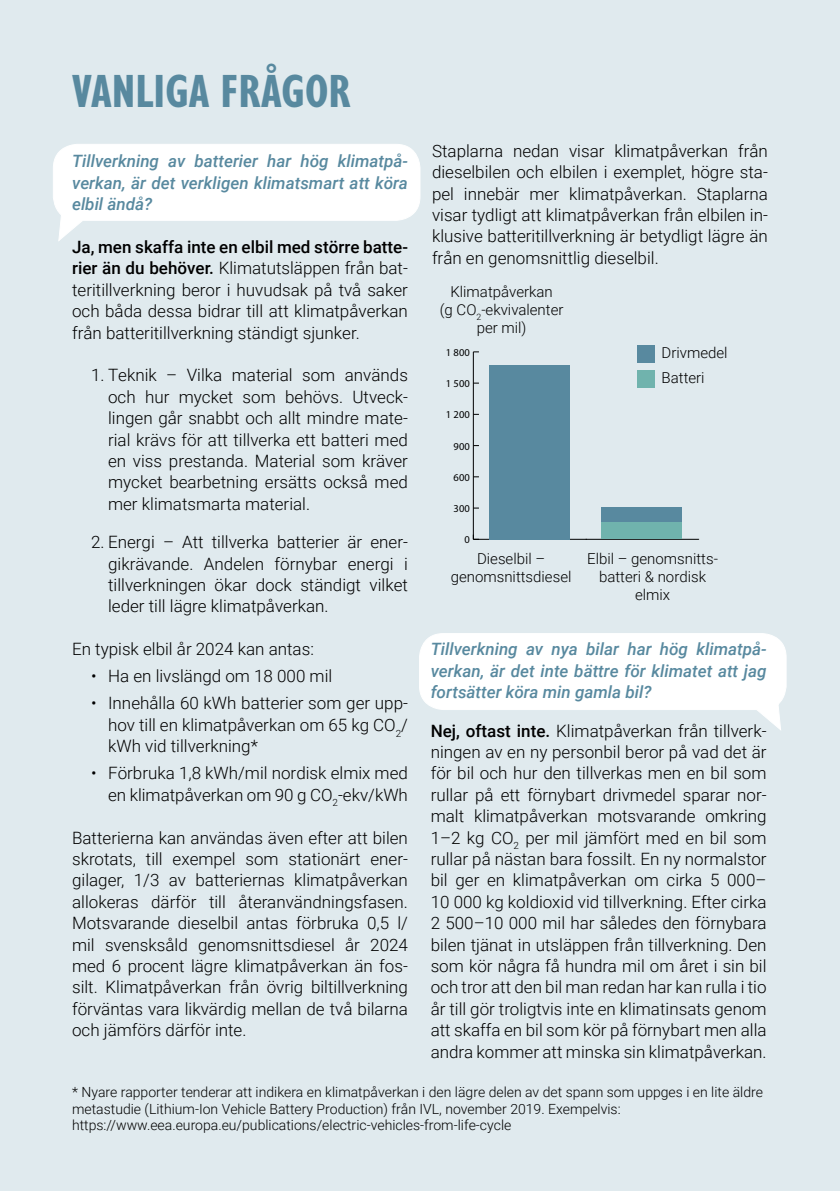
<style>
.page{position:relative;width:840px;height:1191px;background:#fff}
.page>*{position:absolute;margin:0;border:0;box-sizing:border-box;transform-origin:0 0}
.t1{font:700 condensed 48px "Gill Sans Nova";color:#58899f}
.t2{font:300 17px/21.4px "Roboto";color:#000;text-align:justify}
.t3{font:italic 500 17px/21.4px "Roboto";color:#58899f;text-align:justify}
.t4{font:300 15px/18px "Roboto";color:#000;text-align:center}
.t5{font:300 14px/16.8px "Roboto";color:#000}
.t6{font:10.6px "Myriad Pro";color:#000}
.s1{font-weight:500}
</style>
<div class="page">
<div style="left:0;top:0;width:839px;height:1191px;background:#e0eaee"></div>
<svg style="left:53px;top:144px;width:368px;height:97px"></svg>
<hr style="left:473px;top:539px;width:224px;height:1px;background:#000">
<hr style="left:472px;top:352px;width:1px;height:187px;background:#000">
<svg style="left:472px;top:534px;width:6px;height:6px"></svg>
<div style="left:601px;top:507px;width:81px;height:15px;background:#58899f"></div>
<div style="left:489px;top:365px;width:80px;height:174px;background:#58899f"></div>
<div style="left:601px;top:522px;width:81px;height:17px;background:#70b3ad"></div>
<div style="left:636px;top:345px;width:18px;height:17px;background:#58899f"></div>
<div style="left:636px;top:370px;width:18px;height:17px;background:#70b3ad"></div>
<svg style="left:419px;top:633px;width:367px;height:97px"></svg>
<p class="t1" style="left:72px;top:59px;width:280px">VANLIGA FRÅGOR</p>
<p class="t2" style="left:432px;top:139px;width:337px">Staplarna nedan visar klimatpåverkan från dieselbilen och elbilen i exemplet, högre sta&shy;pel innebär mer klimatpåverkan. Staplarna visar tydligt att klimatpåverkan från elbilen in&shy;klusive batteritillverkning är betydligt lägre än från en genomsnittlig dieselbil.</p>
<p class="t3" style="left:72px;top:150px;width:337px">Tillverkning av batterier har hög klimatpå&shy;verkan, är det verkligen klimatsmart att köra elbil ändå?</p>
<p class="t2" style="left:72px;top:235px;width:337px"><span class="s1">Ja, men skaffa inte en elbil med större batte&shy;rier än du behöver.</span> Klimatutsläppen från bat&shy;teritillverkning beror i huvudsak på två saker och båda dessa bidrar till att klimatpåverkan från batteritillverkning ständigt sjunker.</p>
<p class="t2" style="left:108px;top:364px;width:301px;text-indent:-17px">1. Teknik – Vilka material som används och hur mycket som behövs. Utveck&shy;lingen går snabbt och allt mindre mate&shy;rial krävs för att tillverka ett batteri med en viss prestanda. Material som kräver mycket bearbetning ersätts också med mer klimatsmarta material.</p>
<p class="t2" style="left:108px;top:531px;width:301px;text-indent:-17px">2. Energi – Att tillverka batterier är ener&shy;gikrävande. Andelen förnybar energi i tillverkningen ökar dock ständigt vilket leder till lägre klimatpåverkan.</p>
<p class="t2" style="left:72px;top:638px;width:243px">En typisk elbil år 2024 kan antas:</p>
<p class="t2" style="left:91px;top:665px;width:242px">• Ha en livslängd om 18 000 mil</p>
<p class="t2" style="left:108px;top:692px;width:301px;text-indent:-17px">• Innehålla 60 kWh batterier som ger upp&shy;hov till en klimatpåverkan om 65 kg CO<sub>2</sub>/ kWh vid tillverkning*</p>
<p class="t2" style="left:91px;top:762px;width:318px;text-align:right">• Förbruka 1,8 kWh/mil nordisk elmix med en klimatpåverkan om 90 g CO<sub>2</sub>-ekv/kWh</p>
<p class="t2" style="left:72px;top:826px;width:337px">Batterierna kan användas även efter att bilen skrotats, till exempel som stationärt ener&shy;gilager, 1/3 av batteriernas klimatpåverkan allokeras därför till återanvändningsfasen.<br>Motsvarande dieselbil antas förbruka 0,5 l/ mil svensksåld genomsnittsdiesel år 2024 med 6 procent lägre klimatpåverkan än fos&shy;silt. Klimatpåverkan från övrig biltillverkning förväntas vara likvärdig mellan de två bilarna och jämförs därför inte.</p>
<p class="t4" style="left:450px;top:282px;width:104px">Klimatpåverkan</p>
<p class="t4" style="left:439px;top:300px;width:125px">(g CO<sub>2</sub>-ekvivalenter per mil)</p>
<p class="t4" style="left:661px;top:343px;width:67px">Drivmedel</p>
<p class="t4" style="left:661px;top:368px;width:45px">Batteri</p>
<p class="t6" style="left:445px;top:346px;width:25px">1 800</p>
<p class="t6" style="left:445px;top:377px;width:25px">1 500</p>
<p class="t6" style="left:445px;top:408px;width:25px">1 200</p>
<p class="t6" style="left:453px;top:439px;width:18px">900</p>
<p class="t6" style="left:453px;top:471px;width:18px">600</p>
<p class="t6" style="left:453px;top:502px;width:18px">300</p>
<p class="t6" style="left:464px;top:533px;width:7px">0</p>
<p class="t4" style="left:477px;top:549px;width:70px">Dieselbil –</p>
<p class="t4" style="left:450px;top:567px;width:122px">genomsnittsdiesel</p>
<p class="t4" style="left:586px;top:549px;width:132px">Elbil – genomsnitts&shy;batteri &amp; nordisk elmix</p>
<p class="t3" style="left:430px;top:638px;width:337px">Tillverkning av nya bilar har hög klimatpå&shy;verkan, är det inte bättre för klimatet att jag fortsätter köra min gamla bil?</p>
<p class="t2" style="left:430px;top:719px;width:337px"><span class="s1">Nej, oftast inte.</span> Klimatpåverkan från tillverk&shy;ningen av en ny personbil beror på vad det är för bil och hur den tillverkas men en bil som rullar på ett förnybart drivmedel sparar nor&shy;malt klimatpåverkan motsvarande omkring 1–2 kg CO<sub>2</sub> per mil jämfört med en bil som rullar på nästan bara fossilt. En ny normalstor bil ger en klimatpåverkan om cirka 5 000– 10 000 kg koldioxid vid tillverkning. Efter cirka 2 500–10 000 mil har således den förnybara bilen tjänat in utsläppen från tillverkning. Den som kör några få hundra mil om året i sin bil och tror att den bil man redan har kan rulla i tio år till gör troligtvis inte en klimatinsats genom att skaffa en bil som kör på förnybart men alla andra kommer att minska sin klimatpåverkan.</p>
<p class="t5" style="left:72px;top:1082px;width:692px">* Nyare rapporter tenderar att indikera en klimatpåverkan i den lägre delen av det spann som uppges i en lite äldre metastudie (Lithium-Ion Vehicle Battery Production) från IVL, november 2019. Exempelvis: https://www.eea.europa.eu/publications/electric-vehicles-from-life-cycle</p>
</div>
